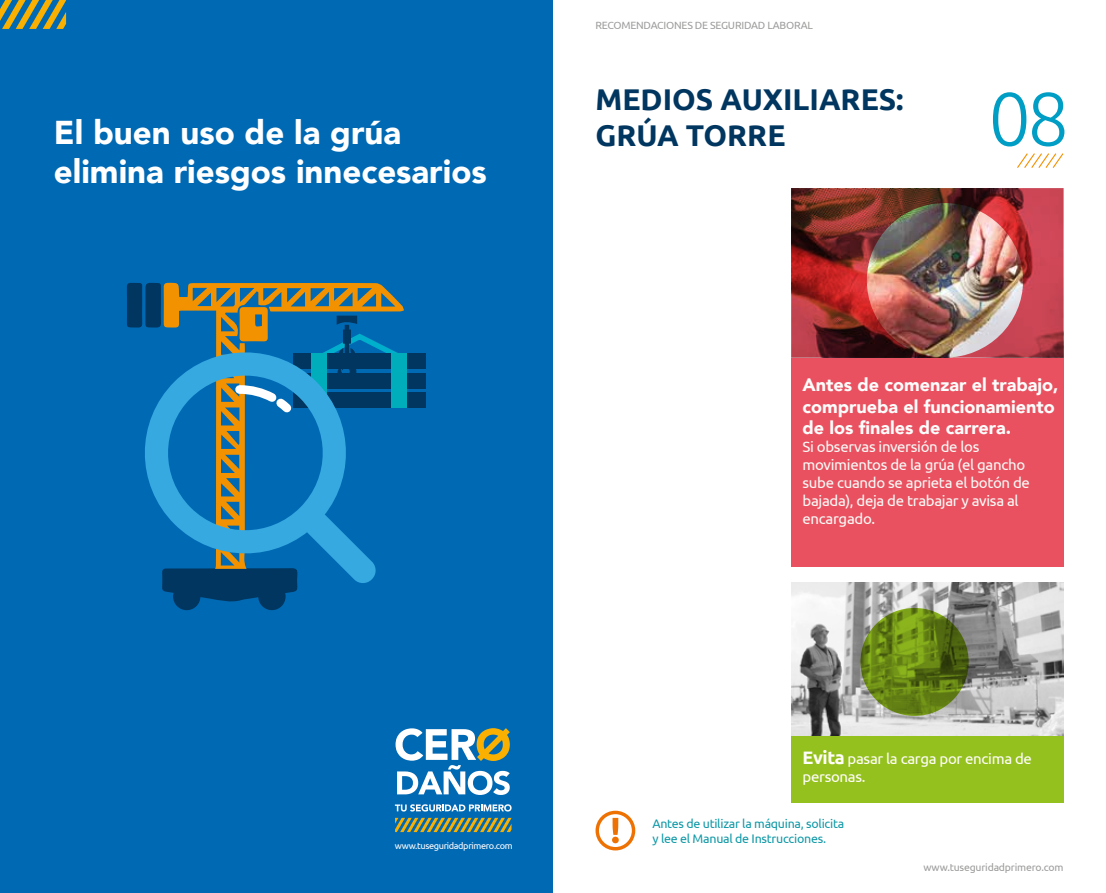
<style>
.page{position:relative;width:1106px;height:893px;background:#fff}
.page>*{position:absolute;margin:0;border:0;box-sizing:border-box;transform-origin:0 0}
.t1{font:300 75px "Ubuntu";color:#009dc5}
.t2{font:900 33px/39.6px "Avenir";color:#fff}
.t3{font:700 30px/36px "Ubuntu";color:#00365f}
.t4{font:900 18px/21.6px "Avenir";color:#fbfdfc}
.t5{font:15px/18px "Ubuntu";letter-spacing:-.02em;color:#f7fbf8}
.t6{font:15px/18px "Ubuntu";letter-spacing:-.02em;color:#fffefa}
.t7{font:12.45px/14.9px "Ubuntu";letter-spacing:-.02em;color:#1199a7}
.t8{font:10.5px "Ubuntu";letter-spacing:-.02em;color:#9d9d9c}
.t9{font:9.15px "Ubuntu";letter-spacing:-.04em;color:#fff}
.s1{font-weight:700;font-size:18px}
</style>
<div class="page">
<div style="left:791px;top:735px;width:272px;height:67px;background:#95c11f"></div>
<div style="left:791px;top:358px;width:272px;height:209px;background:#ea5160"></div>
<img style="left:791px;top:583px;width:272px;height:153px">
<div style="left:0;top:0;width:553px;height:893px;background:#0069b4"></div>
<div style="left:293px;top:353px;width:133px;height:16px;background:#00365f"></div>
<div style="left:293px;top:373px;width:133px;height:16px;background:#00365f"></div>
<div style="left:293px;top:392px;width:133px;height:16px;background:#00365f"></div>
<div style="left:391px;top:353px;width:16px;height:55px;background:#00adba"></div>
<svg style="left:127px;top:282px;width:34px;height:46px;background:#003d6a"></svg>
<svg style="left:163px;top:283px;width:241px;height:60px"></svg>
<div style="left:173px;top:583px;width:27px;height:27px;background:#00365f;border-radius:50%"></div>
<div style="left:258px;top:583px;width:27px;height:27px;background:#00365f;border-radius:50%"></div>
<svg style="left:314px;top:316px;width:90px;height:57px"></svg>
<svg style="left:145px;top:343px;width:211px;height:166px"></svg>
<svg style="left:162px;top:509px;width:214px;height:94px"></svg>
<svg style="left:231px;top:381px;width:68px;height:39px"></svg>
<svg style="left:1017px;top:153px;width:46px;height:15px"></svg>
<svg style="left:395px;top:728px;width:115px;height:67px"></svg>
<svg style="left:395px;top:804px;width:116px;height:7px"></svg>
<svg style="left:395px;top:818px;width:116px;height:14px"></svg>
<svg style="left:0;top:0;width:66px;height:29px"></svg>
<img style="left:791px;top:188px;width:272px;height:170px">
<svg style="left:860px;top:608px;width:108px;height:108px;background:#648116"></svg>
<div style="left:595px;top:811px;width:40px;height:39px;border:3px solid #ee7203;border-radius:50%"></div>
<svg style="left:612px;top:818px;width:6px;height:25px"></svg>
<h2 class="t2" style="left:54px;top:111px;width:434px">El buen uso de la grúa elimina riesgos innecesarios</h2>
<p class="t8" style="left:595px;top:19px;width:219px">RECOMENDACIONES DE SEGURIDAD LABORAL</p>
<h3 class="t3" style="left:595px;top:81px;width:310px">MEDIOS AUXILIARES:<br>GRÚA TORRE</h3>
<h1 class="t1" style="left:988px;top:74px;width:82px">08</h1>
<p class="t4" style="left:802px;top:374px;width:257px">Antes de comenzar el trabajo, comprueba el funcionamiento de los finales de carrera.</p>
<p class="t5" style="left:802px;top:438px;width:229px">Si observas inversión de los movimientos de la grúa (el gancho sube cuando se aprieta el botón de bajada), deja de trabajar y avisa al encargado.</p>
<p class="t9" style="left:395px;top:840px;width:119px">www.tuseguridadprimero.com</p>
<p class="t6" style="left:802px;top:749px;width:231px"><span class="s1">Evita</span> pasar la carga por encima de personas.</p>
<p class="t7" style="left:652px;top:816px;width:193px">Antes de utilizar la máquina, solicita y lee el Manual de Instrucciones.</p>
<p class="t8" style="left:923px;top:861px;width:141px">www.tuseguridadprimero.com</p>
</div>
